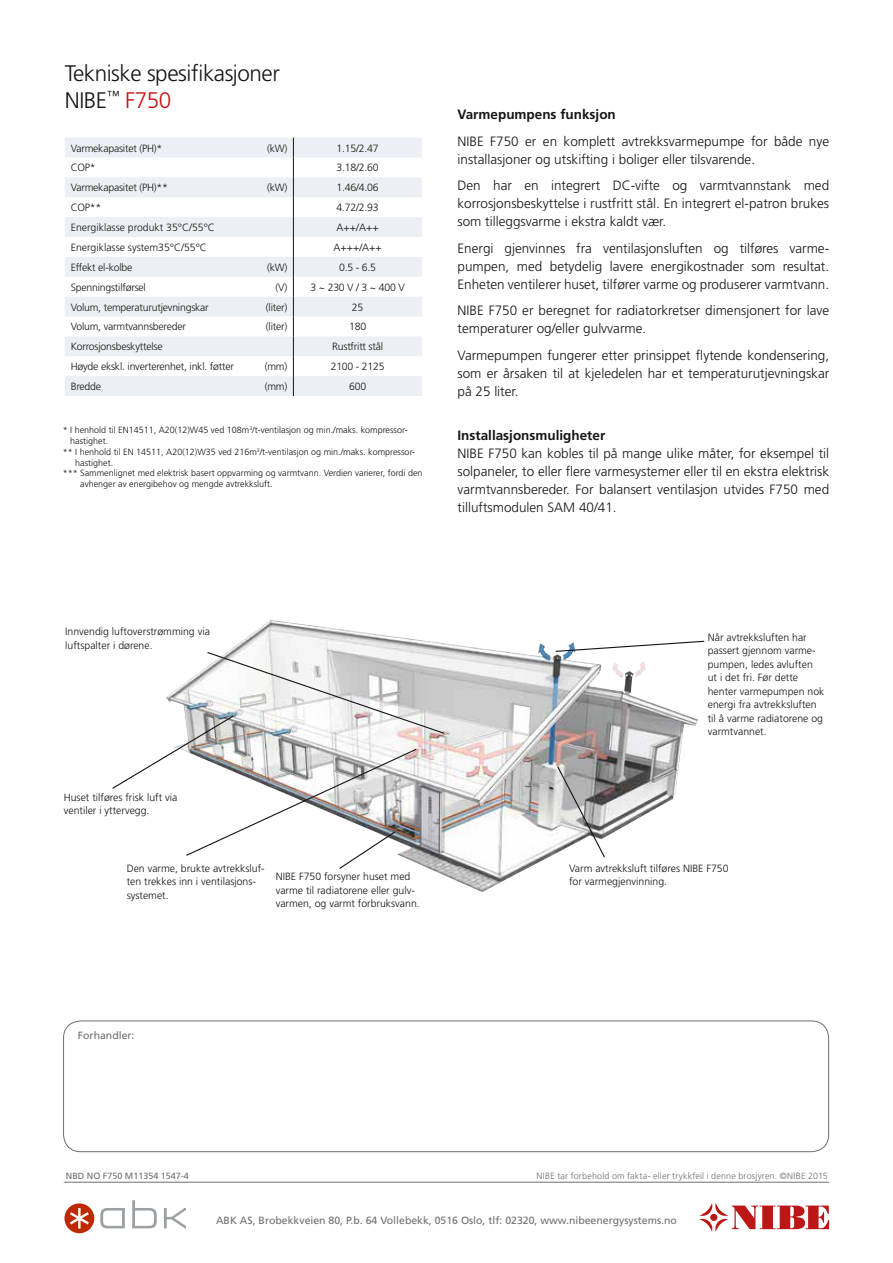
<style>
.page{position:relative;width:893px;height:1263px;background:#fff}
.page>*{position:absolute;margin:0;border:0;box-sizing:border-box;transform-origin:0 0}
.t1{font:300 22.5px/27px "Frutiger";letter-spacing:-.02em;color:#161514}
.t2{font:300 13.5px/18px "Frutiger";color:#161514;text-align:justify}
.t3{font:700 13.5px "Frutiger";color:#161514}
.t4{font:300 10.5px/13.5px "Frutiger";color:#161514}
.t5{font:300 10.5px "Frutiger";letter-spacing:-.02em;color:#161514}
.t6{font:10.5px "Frutiger";color:#6f6f6e}
.t7{font:300 9px "Frutiger";color:#161514}
.t8{font:300 9px "Frutiger";letter-spacing:.02em;color:#6f6f6e}
.t9{font:9px "Frutiger";color:#6f6f6e}
.s1{color:#c51214}
</style>
<div class="page">
<div style="left:63px;top:1020px;width:766px;height:132px;border:1px solid #6f6f6e;border-radius:17px"></div>
<img style="left:229px;top:620px;width:469px;height:272px">
<svg style="left:556px;top:765px;width:50px;height:94px"></svg>
<svg style="left:554px;top:640px;width:151px;height:12px"></svg>
<svg style="left:112px;top:651px;width:334px;height:219px"></svg>
<svg style="left:699px;top:1203px;width:130px;height:28px"></svg>
<svg style="left:100px;top:1208px;width:25px;height:20px"></svg>
<svg style="left:132px;top:1200px;width:25px;height:28px"></svg>
<svg style="left:164px;top:1208px;width:22px;height:20px"></svg>
<div style="left:64px;top:1203px;width:30px;height:30px;background:#bd2a00;border-radius:50%"></div>
<svg style="left:70px;top:1208px;width:19px;height:20px"></svg>
<hr style="left:64px;top:1182px;width:765px;height:1px;background:#6f6f6e">
<svg style="left:65px;top:138px;width:357px;height:258px;fill:#ecf0f4"></svg>
<svg style="left:293px;top:138px;width:1px;height:258px"></svg>
<h1 class="t1" style="left:65px;top:60px;width:217px">Tekniske spesifikasjoner<br>NIBE<sup>™</sup> <span class="s1">F750</span></h1>
<p class="t5" style="left:71px;top:142px;width:93px">Varmekapasitet (PH)*</p>
<p class="t4" style="left:267px;top:141px;width:22px">(kW)</p>
<p class="t4" style="left:337px;top:141px;width:44px">1.15/2.47</p>
<p class="t4" style="left:71px;top:161px;width:27px">COP*</p>
<p class="t4" style="left:337px;top:161px;width:44px">3.18/2.60</p>
<p class="t5" style="left:71px;top:182px;width:99px">Varmekapasitet (PH)**</p>
<p class="t4" style="left:267px;top:181px;width:22px">(kW)</p>
<p class="t4" style="left:337px;top:181px;width:44px">1.46/4.06</p>
<p class="t4" style="left:71px;top:201px;width:32px">COP**</p>
<p class="t4" style="left:337px;top:201px;width:44px">4.72/2.93</p>
<p class="t4" style="left:71px;top:221px;width:146px">Energiklasse produkt 35°C/55°C</p>
<p class="t4" style="left:337px;top:221px;width:44px">A++/A++</p>
<p class="t4" style="left:71px;top:241px;width:138px">Energiklasse system35°C/55°C</p>
<p class="t4" style="left:333px;top:241px;width:50px">A+++/A++</p>
<p class="t5" style="left:71px;top:261px;width:63px">Effekt el-kolbe</p>
<p class="t4" style="left:267px;top:261px;width:22px">(kW)</p>
<p class="t4" style="left:339px;top:261px;width:38px">0.5 - 6.5</p>
<p class="t5" style="left:71px;top:281px;width:77px">Spenningstilførsel</p>
<p class="t4" style="left:276px;top:280px;width:131px">(V) 3 ~ 230 V / 3 ~ 400 V</p>
<p class="t5" style="left:71px;top:301px;width:140px">Volum, temperaturutjevningskar</p>
<p class="t4" style="left:266px;top:300px;width:23px">(liter)</p>
<p class="t4" style="left:352px;top:300px;width:13px">25</p>
<p class="t5" style="left:71px;top:321px;width:117px">Volum, varmtvannsbereder</p>
<p class="t4" style="left:266px;top:320px;width:23px">(liter)</p>
<p class="t4" style="left:349px;top:320px;width:19px">180</p>
<p class="t5" style="left:71px;top:341px;width:93px">Korrosjonsbeskyttelse</p>
<p class="t5" style="left:332px;top:341px;width:52px">Rustfritt stål</p>
<p class="t5" style="left:71px;top:361px;width:165px">Høyde ekskl. inverterenhet, inkl. føtter</p>
<p class="t4" style="left:265px;top:360px;width:24px">(mm)</p>
<p class="t5" style="left:331px;top:361px;width:55px">2100 - 2125</p>
<p class="t4" style="left:71px;top:380px;width:32px">Bredde</p>
<p class="t4" style="left:265px;top:380px;width:24px">(mm)</p>
<p class="t4" style="left:349px;top:380px;width:19px">600</p>
<p class="t7" style="left:63px;top:425px;width:346px">* I henhold til EN14511, A20(12)W45 ved 108m<sup>3</sup>/t-ventilasjon og min./maks. kompressor-</p>
<p class="t7" style="left:70px;top:436px;width:40px">hastighet.</p>
<p class="t7" style="left:63px;top:446px;width:354px">** I henhold til EN 14511, A20(12)W35 ved 216m<sup>3</sup>/t-ventilasjon og min./maks. kompressor-</p>
<p class="t7" style="left:75px;top:457px;width:40px">hastighet.</p>
<p class="t7" style="left:63px;top:468px;width:361px">*** Sammenlignet med elektrisk basert oppvarming og varmtvann. Verdien varierer, fordi den</p>
<p class="t7" style="left:80px;top:479px;width:194px">avhenger av energibehov og mengde avtrekksluft.</p>
<p class="t3" style="left:458px;top:106px;width:160px">Varmepumpens funksjon</p>
<p class="t2" style="left:458px;top:132px;width:373px">NIBE F750 er en komplett avtrekksvarmepumpe for både nye installasjoner og utskifting i boliger eller tilsvarende.</p>
<p class="t2" style="left:458px;top:177px;width:373px">Den har en integrert DC-vifte og varmtvannstank med korrosjonsbeskyttelse i rustfritt stål. En integrert el-patron brukes som tilleggsvarme i ekstra kaldt vær.</p>
<p class="t2" style="left:458px;top:239px;width:373px">Energi gjenvinnes fra ventilasjonsluften og tilføres varme&shy;pumpen, med betydelig lavere energikostnader som resultat.<br>Enheten ventilerer huset, tilfører varme og produserer varmtvann.</p>
<p class="t2" style="left:458px;top:302px;width:373px">NIBE F750 er beregnet for radiatorkretser dimensjonert for lave temperaturer og/eller gulvvarme.</p>
<p class="t2" style="left:458px;top:346px;width:373px">Varmepumpen fungerer etter prinsippet flytende kondensering, som er årsaken til at kjeledelen har et temperaturutjevningskar på 25 liter.</p>
<p class="t3" style="left:458px;top:428px;width:149px">Installasjonsmuligheter</p>
<p class="t2" style="left:458px;top:445px;width:373px">NIBE F750 kan kobles til på mange ulike måter, for eksempel til solpaneler, to eller flere varmesystemer eller til en ekstra elektrisk varmtvannsbereder. For balansert ventilasjon utvides F750 med tilluftsmodulen SAM 40/41.</p>
<p class="t4" style="left:65px;top:625px;width:146px">Innvendig luftoverstrømming via luftspalter i dørene.</p>
<p class="t4" style="left:64px;top:790px;width:115px">Huset tilføres frisk luft via ventiler i yttervegg.</p>
<p class="t4" style="left:708px;top:631px;width:118px">Når avtrekksluften har passert gjennom varme&shy;pumpen, ledes avluften ut i det fri. Før dette henter varmepumpen nok energi fra avtrekksluften til å varme radiatorene og varmtvannet.</p>
<p class="t4" style="left:127px;top:861px;width:140px">Den varme, brukte avtrekksluf&shy;ten trekkes inn i ventilasjons&shy;systemet.</p>
<p class="t4" style="left:569px;top:861px;width:161px">Varm avtrekksluft tilføres NIBE F750 for varmegjenvinning.</p>
<p class="t4" style="left:276px;top:870px;width:146px">NIBE F750 forsyner huset med varme til radiatorene eller gulv&shy;varmen, og varmt forbruksvann.</p>
<p class="t6" style="left:78px;top:1029px;width:58px">Forhandler:</p>
<p class="t9" style="left:66px;top:1170px;width:125px">NBD NO F750 M11354 1547-4</p>
<p class="t8" style="left:536px;top:1170px;width:293px">NIBE tar forbehold om fakta- eller trykkfeil i denne brosjyren. ©NIBE 2015</p>
<p class="t6" style="left:216px;top:1214px;width:462px">ABK AS, Brobekkveien 80, P.b. 64 Vollebekk, 0516 Oslo, tlf: 02320, www.nibeenergysystems.no</p>
</div>
